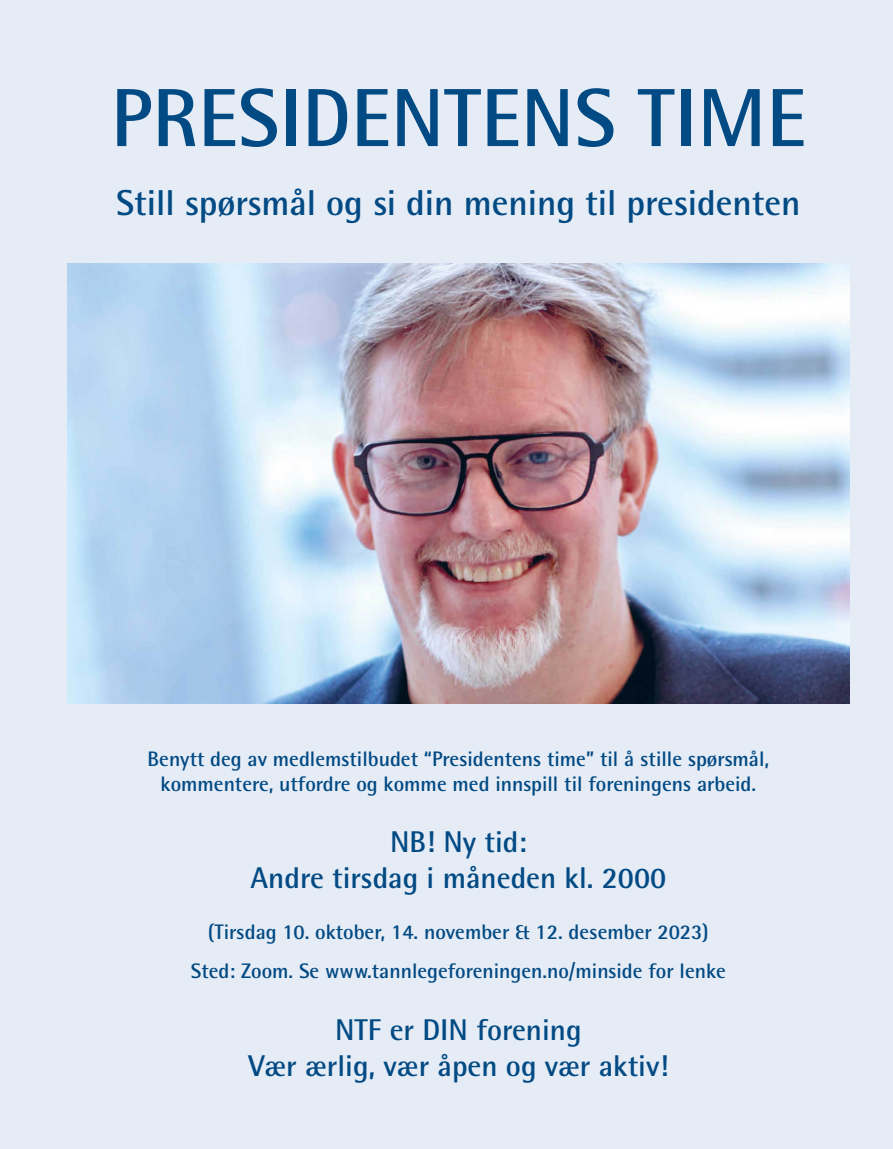
<style>
.page{position:relative;width:893px;height:1149px;background:#fff}
.page>*{position:absolute;margin:0;border:0;box-sizing:border-box;transform-origin:0 0}
.t1{font:700 82.5px "Rotis Semi Sans Std";color:#024a84}
.t2{font:700 36px "Rotis Semi Sans Std";color:#024a84}
.t3{font:700 30px/36px "Rotis Semi Sans Std";color:#024a84;text-align:center}
.t4{font:700 21px/25.2px "Rotis Semi Sans Std";color:#024a84;text-align:center}
</style>
<div class="page">
<div style="left:0;top:0;width:893px;height:1148px;background:#e5ecf5"></div>
<img style="left:68px;top:264px;width:781px;height:439px">
<h1 class="t1" style="left:111px;top:67px;width:697px">PRESIDENTENS TIME</h1>
<h2 class="t2" style="left:116px;top:180px;width:686px">Still spørsmål og si din mening til presidenten</h2>
<p class="t4" style="left:148px;top:745px;width:623px">Benytt deg av medlemstilbudet “Presidentens time” til å stille spørsmål, kommentere, utfordre og komme med innspill til foreningens arbeid.</p>
<h3 class="t3" style="left:250px;top:823px;width:417px">NB! Ny tid:<br>Andre tirsdag i måneden kl. 2000</h3>
<p class="t4" style="left:191px;top:911px;width:536px;line-height:39.6px">(Tirsdag 10. oktober, 14. november &amp; 12. desember 2023)<br>Sted: Zoom. Se www.tannlegeforeningen.no/minside for lenke</p>
<h3 class="t3" style="left:248px;top:1010px;width:421px">NTF er DIN forening<br>Vær ærlig, vær åpen og vær aktiv!</h3>
</div>
